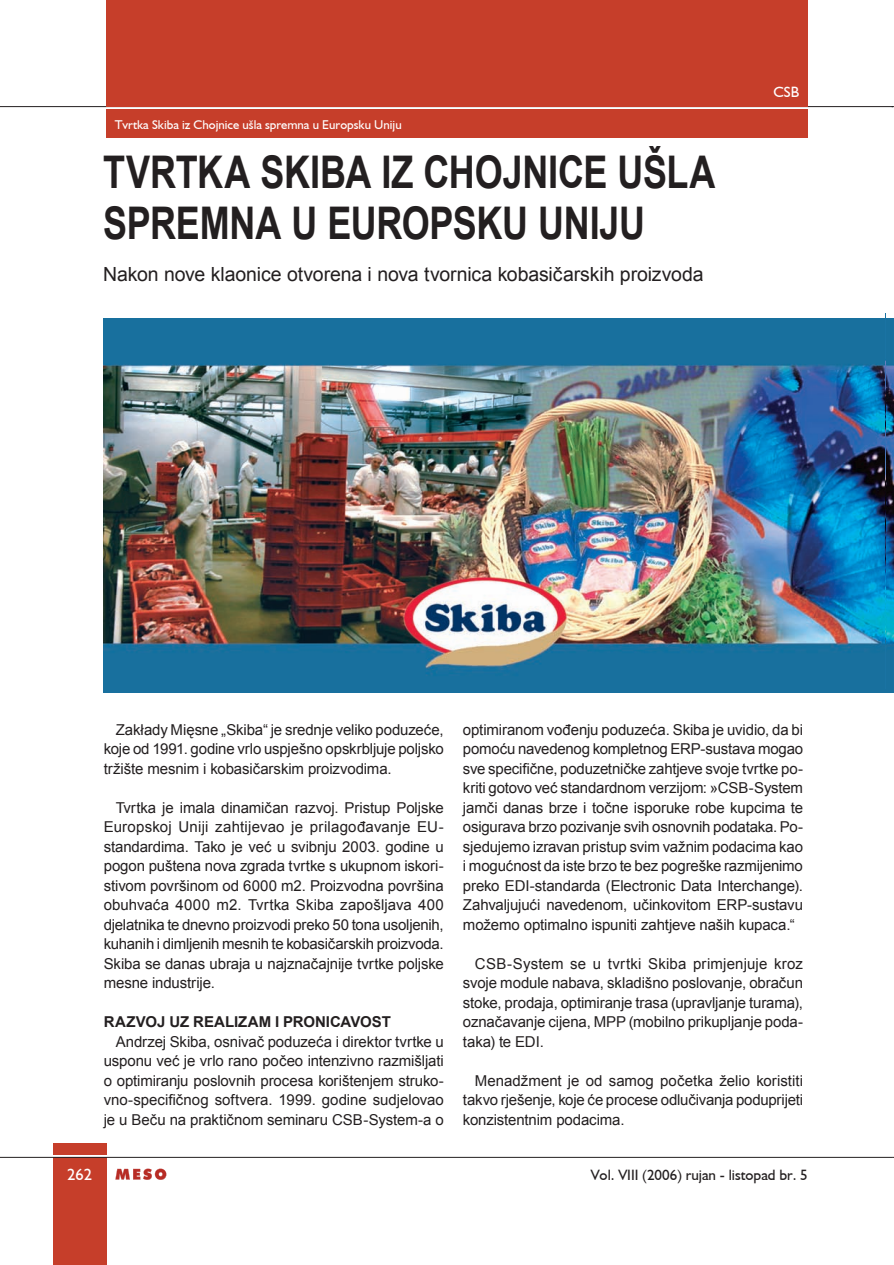
<style>
.page{position:relative;width:894px;height:1265px;background:#fff}
.page>*{position:absolute;margin:0;border:0;box-sizing:border-box;transform-origin:0 0}
.t1{font:700 45px/51px "Arial";letter-spacing:-.01em;color:#231f20;scale:.8 1}
.t2{font:19.5px "Arial";letter-spacing:-.005em;color:#231f20}
.t3{font:16.5px "Humanist 521 BT";color:#fff}
.t4{font:15px/19.5px "Arial";letter-spacing:-.01em;color:#231f20;text-align:justify}
.t5{font:15px "Humanist 521 BT";color:#231f20}
.t6{font:700 15px "Arial";color:#231f20}
.t7{font:15px "Humanist 521 BT";color:#fff}
.t8{font:12.75px "Humanist 521 BT";color:#fff}
</style>
<div class="page">
<svg style="left:115px;top:1168px;width:51px;height:11px"></svg>
<div style="left:53px;top:1157px;width:53px;height:108px;background:#c63e2a"></div>
<hr style="left:0;top:1157px;width:893px;height:1px;background:#231f20">
<div style="left:53px;top:1143px;width:53px;height:11px;background:#c63e2a"></div>
<hr style="left:0;top:106px;width:893px;height:1px;background:#231f20">
<div style="left:106px;top:0;width:702px;height:107px;background:#c63e2a"></div>
<div style="left:106px;top:110px;width:702px;height:28px;background:#c63e2a"></div>
<img style="left:104px;top:318px;width:790px;height:375px">
<img style="left:886px;top:318px;width:1px;height:370px">
<p class="t8" style="left:115px;top:116px;width:288px">Tvrtka Skiba iz Chojnice ušla spremna u Europsku Uniju</p>
<h1 class="t1" style="left:103px;top:147px;width:767px">TVRTKA SKIBA IZ CHOJNICE UŠLA<br>SPREMNA U EUROPSKU UNIJU</h1>
<h2 class="t2" style="left:103px;top:261px;width:602px">Nakon nove klaonice otvorena i nova tvornica kobasičarskih proizvoda</h2>
<p class="t7" style="left:773px;top:83px;width:28px">CSB</p>
<p class="t4" style="left:104px;top:720px;width:342px;text-indent:12px">Zakłady Mięsne „Skiba“ je srednje veliko poduzeće, koje od 1991. godine vrlo uspješno opskrbljuje poljsko tržište mesnim i kobasičarskim proizvodima.</p>
<p class="t4" style="left:104px;top:798px;width:342px;text-indent:12px">Tvrtka je imala dinamičan razvoj. Pristup Poljske Europskoj Uniji zahtijevao je prilagođavanje EU&shy;standardima. Tako je već u svibnju 2003. godine u pogon puštena nova zgrada tvrtke s ukupnom iskori&shy;stivom površinom od 6000 m2. Proizvodna površina obuhvaća 4000 m2. Tvrtka Skiba zapošljava 400 djelatnika te dnevno proizvodi preko 50 tona usoljenih, kuhanih i dimljenih mesnih te kobasičarskih proizvoda.<br>Skiba se danas ubraja u najznačajnije tvrtke poljske mesne industrije.</p>
<p class="t6" style="left:104px;top:1011px;width:289px">RAZVOJ UZ REALIZAM I PRONICAVOST</p>
<p class="t4" style="left:104px;top:1032px;width:342px;text-indent:12px">Andrzej Skiba, osnivač poduzeća i direktor tvrtke u usponu već je vrlo rano počeo intenzivno razmišljati o optimiranju poslovnih procesa korištenjem struko&shy;vno-specifičnog softvera. 1999. godine sudjelovao je u Beču na praktičnom seminaru CSB-System-a o</p>
<p class="t4" style="left:463px;top:720px;width:342px">optimiranom vođenju poduzeća. Skiba je uvidio, da bi pomoću navedenog kompletnog ERP-sustava mogao sve specifične, poduzetničke zahtjeve svoje tvrtke po&shy;kriti gotovo već standardnom verzijom: »CSB-System jamči danas brze i točne isporuke robe kupcima te osigurava brzo pozivanje svih osnovnih podataka. Po&shy;sjedujemo izravan pristup svim važnim podacima kao i mogućnost da iste brzo te bez pogreške razmijenimo preko EDI-standarda (Electronic Data Interchange).<br>Zahvaljujući navedenom, učinkovitom ERP-sustavu možemo optimalno ispuniti zahtjeve naših kupaca.“</p>
<p class="t4" style="left:463px;top:954px;width:342px;text-indent:12px">CSB-System se u tvrtki Skiba primjenjuje kroz svoje module nabava, skladišno poslovanje, obračun stoke, prodaja, optimiranje trasa (upravljanje turama), označavanje cijena, MPP (mobilno prikupljanje poda&shy;taka) te EDI.</p>
<p class="t4" style="left:463px;top:1071px;width:342px;text-indent:12px">Menadžment je od samog početka želio koristiti takvo rješenje, koje će procese odlučivanja poduprijeti konzistentnim podacima.</p>
<p class="t3" style="left:67px;top:1164px;width:26px">262</p>
<p class="t5" style="left:591px;top:1165px;width:219px">Vol. VIII (2006) rujan - listopad br. 5</p>
</div>
